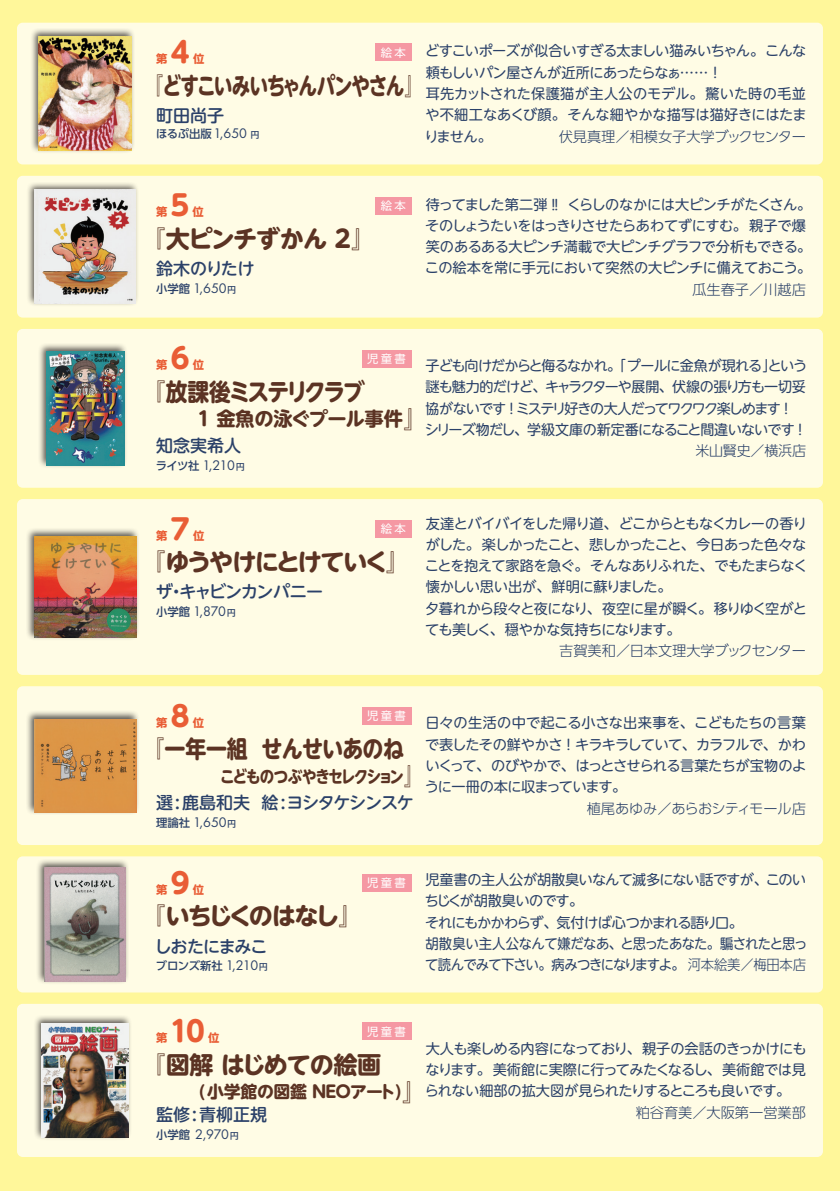
<style>
.page{position:relative;width:840px;height:1191px;background:#fff}
.page>*{position:absolute;margin:0;border:0;box-sizing:border-box;transform-origin:0 0}
.t1{font:700 28.4px "UD Shin M Go Pr 6 N";color:#e95d35}
.t2{font:700 24px "UD Shin M Go Pr 6 N";letter-spacing:-.06em;color:#5b3323}
.t3{font:700 24px "UD Shin M Go Pr 6 N";letter-spacing:-.06em;color:#5b3323;scale:.77 1}
.t4{font:700 24px "UD Shin M Go Pr 6 N";letter-spacing:-.09em;color:#5b3323}
.t5{font:700 24px "UD Shin M Go Pr 6 N";letter-spacing:-.03em;color:#5b3323;scale:.87 1}
.t6{font:700 24px "UD Shin M Go Pr 6 N";letter-spacing:-.095em;color:#5b3323}
.t7{font:700 24px "UD Shin M Go Pr 6 N";letter-spacing:-.145em;color:#5b3323}
.t8{font:700 19.2px "UD Shin M Go Pr 6 N";letter-spacing:-.025em;color:#5b3323}
.t9{font:500 17px "UD Shin M Go Pr 6 N";letter-spacing:-.065em;color:#2b4169}
.t10{font:500 17px "UD Shin M Go Pr 6 N";letter-spacing:-.04em;color:#2b4169}
.t11{font:500 17px "UD Shin M Go Pr 6 N";letter-spacing:-.06em;color:#2b4169}
.t12{font:700 16.8px "UD Shin M Go Pr 6 N";letter-spacing:-.08em;color:#5b3323;scale:.86 1}
.t13{font:700 16.8px "UD Shin M Go Pr 6 N";letter-spacing:-.05em;color:#5b3323}
.t14{font:14.2px/21.2px "UD Shin M Go Pr 6 N";letter-spacing:-.045em;color:#2b4169}
.t15{font:14.2px/21.2px "UD Shin M Go Pr 6 N";letter-spacing:-.065em;color:#2b4169}
.t16{font:14.2px/21.2px "UD Shin M Go Pr 6 N";letter-spacing:-.02em;color:#2b4169}
.t17{font:300 14.2px "UD Shin Go Pr 6 N";color:#2b4169}
.t18{font:300 14.2px "UD Shin Go Pr 6 N";letter-spacing:-.02em;color:#2b4169}
.t19{font:12.8px "Futura Now Text";color:#2b4169}
.t20{font:500 11.4px "UD Shin Go Pr 6 N";letter-spacing:-.015em;color:#2b4169}
.t21{font:11.4px "UD Shin Go Pr 6 N";letter-spacing:.2em;color:#fff}
.t22{font:700 11.4px "UD Shin M Go Pr 6 N";color:#e95d35}
.s1{font-family:"Futura Now Text";font-weight:400;font-size:12.8px}
.s2{font-size:8.6px}
.s3{font-family:"UD Shin Go Pr 6 N";font-weight:500;font-size:11.4px}
.s4{font-family:"UD Shin Go Pr 6 N";font-weight:500;font-size:8.6px}
.s5{font-size:24px}
.s6{font-family:"UD Shin Go Pr 6 N";font-weight:300}
</style>
<div class="page">
<div style="left:0;top:0;width:839px;height:1191px;background:#fff79a"></div>
<div style="left:17px;top:499px;width:805px;height:176px;background:#fffce5;border-radius:6px"></div>
<div style="left:17px;top:686px;width:805px;height:159px;background:#fffce5;border-radius:6px"></div>
<div style="left:17px;top:1003px;width:805px;height:154px;background:#fffce5;border-radius:6px"></div>
<div style="left:17px;top:176px;width:805px;height:141px;background:#fffce5;border-radius:6px"></div>
<div style="left:17px;top:856px;width:805px;height:136px;background:#fffce5;border-radius:6px"></div>
<div style="left:17px;top:23px;width:805px;height:141px;background:#fffce5;border-radius:6px"></div>
<div style="left:17px;top:329px;width:805px;height:159px;background:#fffce5;border-radius:6px"></div>
<div style="left:25px;top:527px;width:114px;height:114px;background:#231f20;opacity:.75"></div>
<img style="left:34px;top:536px;width:102px;height:102px">
<div style="left:25px;top:710px;width:114px;height:105px;background:#231f20;opacity:.75"></div>
<img style="left:34px;top:719px;width:102px;height:93px">
<div style="left:26px;top:181px;width:113px;height:125px;background:#231f20;opacity:.75"></div>
<img style="left:35px;top:190px;width:100px;height:113px">
<div style="left:33px;top:1015px;width:98px;height:125px;background:#231f20;opacity:.75"></div>
<img style="left:42px;top:1023px;width:86px;height:114px">
<div style="left:35px;top:859px;width:94px;height:125px;background:#231f20;opacity:.75"></div>
<img style="left:44px;top:867px;width:82px;height:114px">
<div style="left:30px;top:28px;width:105px;height:125px;background:#231f20;opacity:.75"></div>
<img style="left:38px;top:37px;width:94px;height:113px">
<div style="left:37px;top:343px;width:90px;height:125px;background:#231f20;opacity:.75"></div>
<img style="left:46px;top:351px;width:78px;height:114px">
<div style="left:375px;top:44px;width:36px;height:17px;background:#f598a3"></div>
<div style="left:375px;top:197px;width:36px;height:17px;background:#f598a3"></div>
<div style="left:361px;top:350px;width:50px;height:17px;background:#f598a3"></div>
<div style="left:375px;top:520px;width:36px;height:17px;background:#f598a3"></div>
<div style="left:361px;top:707px;width:50px;height:17px;background:#f598a3"></div>
<div style="left:361px;top:874px;width:50px;height:17px;background:#f598a3"></div>
<div style="left:361px;top:1023px;width:50px;height:17px;background:#f598a3"></div>
<h1 class="t1" style="left:171px;top:28px;width:20px">4</h1>
<p class="t22" style="left:156px;top:49px;width:13px">第</p>
<p class="t22" style="left:193px;top:49px;width:13px">位</p>
<p class="t21" style="left:380px;top:43px;width:26px">絵本</p>
<h2 class="t3" style="left:144px;top:65px;width:363px">『どすこいみいちゃんパンやさん』</h2>
<p class="t10" style="left:156px;top:101px;width:70px">町田尚子</p>
<p class="t20" style="left:156px;top:124px;width:105px">ほるぷ出版 <span class="s1">1,650</span> <span class="s2">円</span></p>
<p class="t16" style="left:424px;top:40px;width:383px">どすこいポーズが似合いすぎる太ましい猫みいちゃん。こんな頼もしいパン屋さんが近所にあったらなぁ……！<br>耳先カットされた保護猫が主人公のモデル。驚いた時の毛並や不細工なあくび顔。そんな細やかな描写は猫好きにはたまりません。</p>
<p class="t17" style="left:558px;top:125px;width:248px">伏見真理／相模女子大学ブックセンター</p>
<h1 class="t1" style="left:170px;top:181px;width:20px">5</h1>
<p class="t22" style="left:156px;top:202px;width:13px">第</p>
<p class="t22" style="left:192px;top:202px;width:13px">位</p>
<h2 class="t2" style="left:141px;top:218px;width:236px">『大ピンチずかん 2』</h2>
<p class="t10" style="left:156px;top:254px;width:100px">鈴木のりたけ</p>
<p class="t19" style="left:156px;top:278px;width:81px"><span class="s3">小学館</span> 1,650<span class="s4">円</span></p>
<p class="t21" style="left:380px;top:196px;width:26px">絵本</p>
<p class="t14" style="left:424px;top:193px;width:388px">待ってました第二弾‼ くらしのなかには大ピンチがたくさん。そのしょうたいをはっきりさせたらあわてずにすむ。親子で爆笑のあるある大ピンチ満載で大ピンチグラフで分析もできる。この絵本を常に手元において突然の大ピンチに備えておこう。</p>
<p class="t17" style="left:692px;top:278px;width:115px">瓜生春子／川越店</p>
<h1 class="t1" style="left:171px;top:334px;width:20px">6</h1>
<p class="t22" style="left:156px;top:355px;width:13px">第</p>
<p class="t22" style="left:193px;top:355px;width:13px">位</p>
<p class="t21" style="left:367px;top:349px;width:40px">児童書</p>
<h2 class="t6" style="left:141px;top:371px;width:225px">『放課後ミステリクラブ</h2>
<h3 class="t8" style="left:194px;top:402px;width:235px">１ 金魚の泳ぐプール事件<span class="s5">』</span></h3>
<p class="t10" style="left:156px;top:431px;width:87px">知念実希人</p>
<p class="t19" style="left:156px;top:455px;width:90px"><span class="s3">ライツ社</span> 1,210<span class="s4">円</span></p>
<p class="t15" style="left:424px;top:354px;width:383px">子ども向けだからと侮るなかれ。「プールに金魚が現れる」という謎も魅力的だけど、キャラクターや展開、伏線の張り方も一切妥協がないです！ミステリ好きの大人だってワクワク楽しめます！シリーズ物だし、学級文庫の新定番になること間違いないです！</p>
<p class="t17" style="left:695px;top:439px;width:112px">米山賢史／横浜店</p>
<h1 class="t1" style="left:171px;top:504px;width:20px">7</h1>
<p class="t22" style="left:156px;top:525px;width:13px">第</p>
<p class="t22" style="left:193px;top:525px;width:13px">位</p>
<p class="t21" style="left:380px;top:519px;width:26px">絵本</p>
<h2 class="t4" style="left:141px;top:541px;width:271px">『ゆうやけにとけていく』</h2>
<p class="t11" style="left:156px;top:577px;width:169px">ザ・キャビンカンパニー</p>
<p class="t19" style="left:156px;top:601px;width:81px"><span class="s3">小学館</span> 1,870<span class="s4">円</span></p>
<p class="t14" style="left:424px;top:512px;width:384px">友達とバイバイをした帰り道、どこからともなくカレーの香りがした。楽しかったこと、悲しかったこと、今日あった色々なことを抱えて家路を急ぐ。そんなありふれた、でもたまらなく懐かしい思い出が、鮮明に蘇りました。<br>夕暮れから段々と夜になり、夜空に星が瞬く。移りゆく空がとても美しく、穏やかな気持ちになります。</p>
<p class="t18" style="left:559px;top:639px;width:248px">吉賀美和／日本文理大学ブックセンター</p>
<h1 class="t1" style="left:171px;top:691px;width:20px">8</h1>
<p class="t22" style="left:156px;top:712px;width:13px">第</p>
<p class="t22" style="left:193px;top:712px;width:13px">位</p>
<p class="t21" style="left:367px;top:706px;width:40px">児童書</p>
<h2 class="t5" style="left:143px;top:728px;width:301px">『一年一組 せんせいあのね</h2>
<p class="t12" style="left:220px;top:761px;width:238px">こどものつぶやきセレクション<span class="s5">』</span></p>
<p class="t9" style="left:156px;top:788px;width:259px">選 : 鹿島和夫 絵 :ヨシタケシンスケ</p>
<p class="t19" style="left:156px;top:811px;width:81px"><span class="s3">理論社</span> 1,650<span class="s4">円</span></p>
<p class="t14" style="left:424px;top:711px;width:383px;text-align:justify">日々の生活の中で起こる小さな出来事を、こどもたちの言葉で表したその鮮やかさ！キラキラしていて、カラフルで、かわいくって、のびやかで、はっとさせられる言葉たちが宝物のように一冊の本に収まっています。</p>
<p class="t17" style="left:586px;top:796px;width:220px">植尾あゆみ／あらおシティモール店</p>
<h1 class="t1" style="left:171px;top:858px;width:20px">9</h1>
<p class="t22" style="left:156px;top:879px;width:13px">第</p>
<p class="t22" style="left:193px;top:879px;width:13px">位</p>
<h2 class="t7" style="left:141px;top:895px;width:223px">『いちじくのはなし』</h2>
<p class="t9" style="left:154px;top:931px;width:114px">しおたにまみこ</p>
<p class="t20" style="left:156px;top:956px;width:113px">ブロンズ新社 <span class="s1">1,210</span><span class="s2">円</span></p>
<p class="t21" style="left:367px;top:874px;width:40px">児童書</p>
<p class="t14" style="left:424px;top:868px;width:384px">児童書の主人公が胡散臭いなんて滅多にない話ですが、このいちじくが胡散臭いのです。<br>それにもかかわらず、気付けば心つかまれる語り口。<br>胡散臭い主人公なんて嫌だなあ、と思ったあなた。騙されたと思って読んでみて下さい。病みつきになりますよ。<span class="s6">河本絵美／梅田本店</span></p>
<h1 class="t1" style="left:170px;top:1006px;width:37px">10</h1>
<p class="t22" style="left:156px;top:1028px;width:13px">第</p>
<p class="t22" style="left:208px;top:1028px;width:13px">位</p>
<p class="t21" style="left:367px;top:1022px;width:40px">児童書</p>
<h2 class="t2" style="left:141px;top:1043px;width:242px">『図解 はじめての絵画</h2>
<p class="t13" style="left:199px;top:1077px;width:229px">(小学館の図鑑 ＮＥＯアート)<span class="s5">』</span></p>
<p class="t10" style="left:156px;top:1100px;width:113px">監修:青柳正規</p>
<p class="t19" style="left:156px;top:1124px;width:84px"><span class="s3">小学館</span> 2,970<span class="s4">円</span></p>
<p class="t14" style="left:424px;top:1037px;width:383px;text-align:justify">大人も楽しめる内容になっており、親子の会話のきっかけにもなります。美術館に実際に行ってみたくなるし、美術館では見られない細部の拡大図が見られたりするところも良いです。</p>
<p class="t17" style="left:635px;top:1100px;width:172px">粕谷育美／大阪第一営業部</p>
</div>
